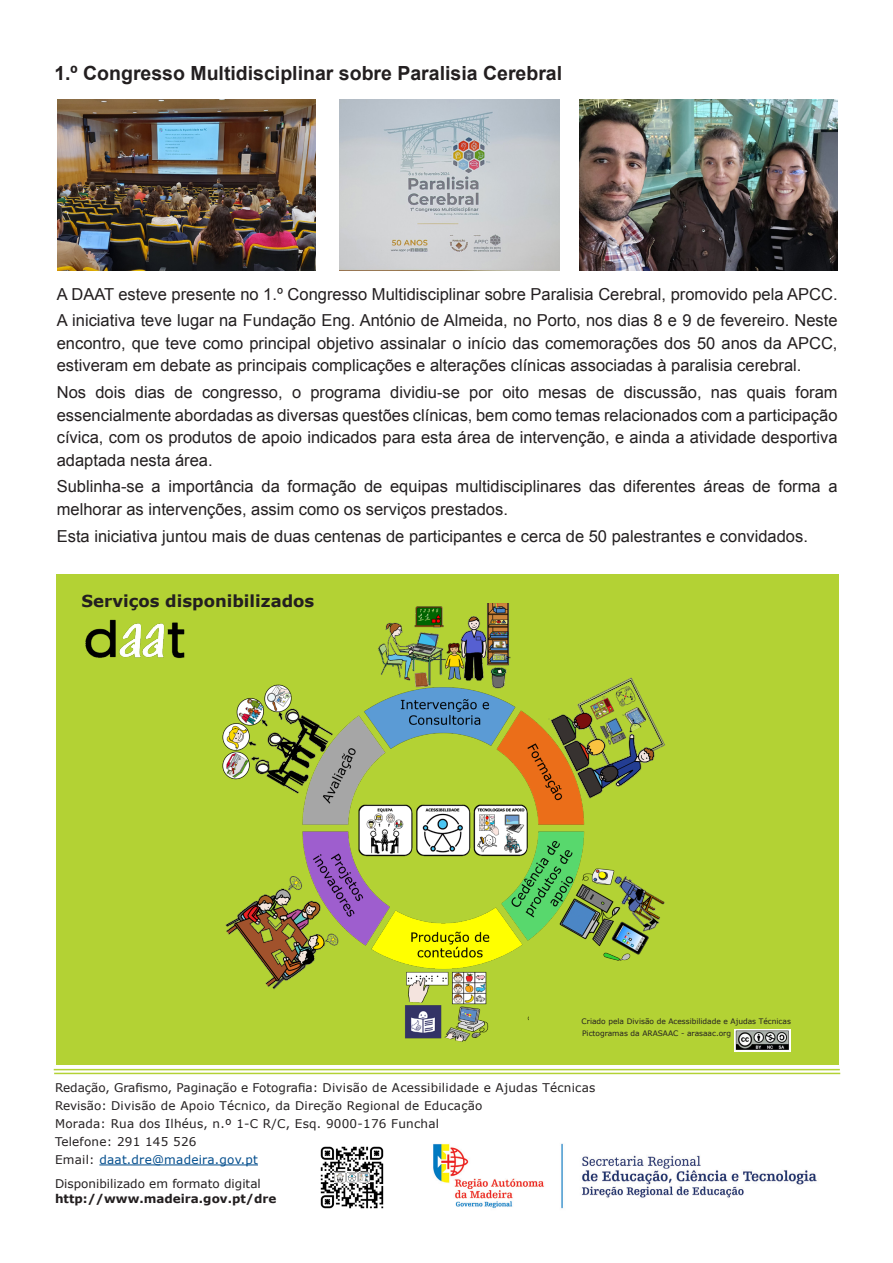
<style>
.page{position:relative;width:893px;height:1263px;background:#fff}
.page>*{position:absolute;margin:0;border:0;box-sizing:border-box;transform-origin:0 0}
.t1{font:700 19.5px "Arial";color:#231f20}
.t2{font:16.5px/22.5px "Arial";color:#231f20}
.t3{font:700 16.5px "Verdana";color:#231f20}
.t4{font:12px/18px "Verdana";letter-spacing:.02em;color:#231f20}
.t5{font:12px "Verdana";color:#231f20}
.t6{font:700 12px "Verdana";color:#231f20}
.t7{font:7.5px/12px "Verdana";color:#231f20}
.s1{color:#004c8c}
</style>
<div class="page">
<hr style="left:99px;top:1164px;width:159px;height:1px;background:#004c8c">
<hr style="left:54px;top:1073px;width:786px;height:1px;background:#b3d234">
<hr style="left:54px;top:1069px;width:786px;height:1px;background:#b3d234">
<div style="left:56px;top:574px;width:782px;height:490px;background:#b3d234"></div>
<img style="left:85px;top:619px;width:100px;height:40px">
<img style="left:320px;top:1146px;width:64px;height:63px">
<img style="left:433px;top:1143px;width:384px;height:66px">
<img style="left:220px;top:604px;width:456px;height:471px">
<div style="left:287px;top:712px;width:12px;height:9px;background:#fbfdfc;border-radius:50%"></div>
<div style="left:287px;top:712px;width:12px;height:10px;border:2px solid #231f20;border-radius:50%"></div>
<div style="left:270px;top:735px;width:11px;height:8px;background:#fbfdfc;border-radius:50%"></div>
<div style="left:269px;top:734px;width:13px;height:10px;border:2px solid #231f20;border-radius:50%"></div>
<div style="left:257px;top:764px;width:12px;height:8px;background:#fbfdfc;border-radius:50%"></div>
<div style="left:257px;top:763px;width:12px;height:10px;border:2px solid #231f20;border-radius:50%"></div>
<div style="left:529px;top:1000px;width:270px;height:64px;background:#b3d234"></div>
<img style="left:734px;top:1029px;width:57px;height:23px">
<img style="left:579px;top:99px;width:259px;height:171px">
<img style="left:340px;top:99px;width:219px;height:171px">
<img style="left:58px;top:100px;width:258px;height:170px">
<p class="t1" style="left:54px;top:60px;width:509px">1.º Congresso Multidisciplinar sobre Paralisia Cerebral</p>
<p class="t2" style="left:57px;top:281px;width:782px;line-height:26.7px">A DAAT esteve presente no 1.º Congresso Multidisciplinar sobre Paralisia Cerebral, promovido pela APCC.<br>A iniciativa teve lugar na Fundação Eng. António de Almeida, no Porto, nos dias 8 e 9 de fevereiro. Neste</p>
<p class="t2" style="left:57px;top:332px;width:782px">encontro, que teve como principal objetivo assinalar o início das comemorações dos 50 anos da APCC, estiveram em debate as principais complicações e alterações clínicas associadas à paralisia cerebral.</p>
<p class="t2" style="left:57px;top:381px;width:782px;text-align:justify">Nos dois dias de congresso, o programa dividiu-se por oito mesas de discussão, nas quais foram essencialmente abordadas as diversas questões clínicas, bem como temas relacionados com a participação cívica, com os produtos de apoio indicados para esta área de intervenção, e ainda a atividade desportiva adaptada nesta área.</p>
<p class="t2" style="left:57px;top:475px;width:782px">Sublinha-se a importância da formação de equipas multidisciplinares das diferentes áreas de forma a melhorar as intervenções, assim como os serviços prestados.</p>
<p class="t2" style="left:57px;top:525px;width:753px">Esta iniciativa juntou mais de duas centenas de participantes e cerca de 50 palestrantes e convidados.</p>
<p class="t3" style="left:82px;top:589px;width:234px">Serviços disponibilizados</p>
<p class="t7" style="left:582px;top:1015px;width:211px">Criado pela Divisão de Acessibilidade e Ajudas Técnicas<br>Pictogramas da ARASAAC - arasaac.org</p>
<p class="t4" style="left:55px;top:1078px;width:542px">Redação, Grafismo, Paginação e Fotografia: Divisão de Acessibilidade e Ajudas Técnicas Revisão: Divisão de Apoio Técnico, da Direção Regional de Educação<br>Morada: Rua dos Ilhéus, n.º 1-C R/C, Esq. 9000-176 Funchal<br>Telefone: 291 145 526<br>Email: <span class="s1">daat.dre@madeira.gov.pt</span></p>
<p class="t5" style="left:55px;top:1175px;width:207px">Disponibilizado em formato digital</p>
<p class="t6" style="left:55px;top:1190px;width:223px">http://www.madeira.gov.pt/dre</p>
</div>
